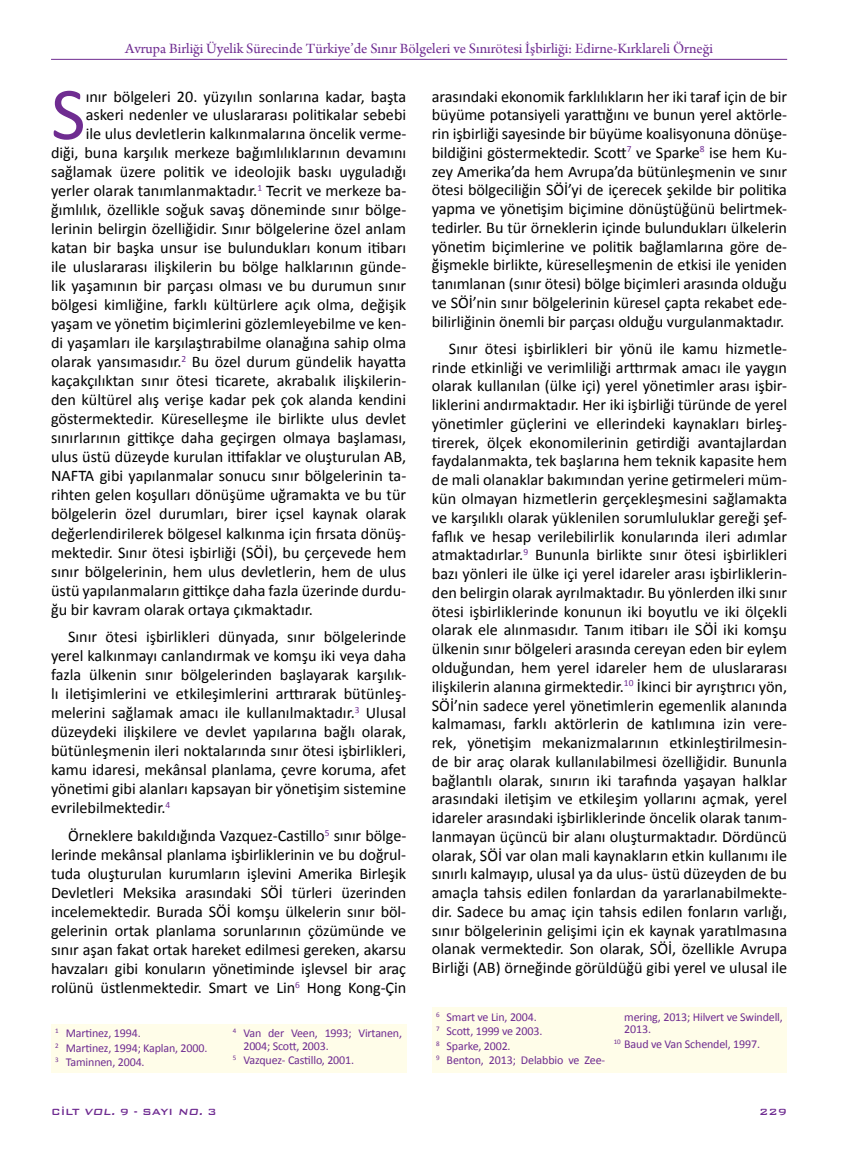
<style>
.page{position:relative;width:851px;height:1149px;background:#fff}
.page>*{position:absolute;margin:0;border:0;box-sizing:border-box;transform-origin:0 0}
.t1{font:75.3px "Calibri";color:#6f2c91}
.t2{font:16.2px/18.8px "Calibri";color:#000;text-align:justify}
.t3{font:15px "Arno Pro";color:#6f2c91}
.t4{font:12px/14.5px "Calibri";letter-spacing:-.015em;color:#6f2c91}
.t5{font:500 12px "Bank Gothic BT";color:#6f2c91}
.s1{font-style:italic}
</style>
<div class="page">
<div style="left:51px;top:1023px;width:178px;height:48px;background:#fffde9"></div>
<div style="left:432px;top:1006px;width:177px;height:65px;background:#fffde9"></div>
<div style="left:229px;top:1023px;width:177px;height:48px;background:#fffde9"></div>
<div style="left:609px;top:1006px;width:178px;height:65px;background:#fffde9"></div>
<hr style="left:51px;top:59px;width:736px;height:1px;background:#6f2c91">
<p class="t3" style="left:125px;top:40px;width:589px">Avrupa Birliği Üyelik Sürecinde Türkiye’de Sınır Bölgeleri ve Sınırötesi İşbirliği: Edirne-Kırklareli Örneği</p>
<h1 class="t1" style="left:51px;top:67px;width:36px">S</h1>
<p class="t2" style="left:86px;top:86px;width:322px">ınır bölgeleri 20. yüzyılın sonlarına kadar, başta</p>
<p class="t2" style="left:86px;top:105px;width:322px">askeri nedenler ve uluslararası politikalar sebebi</p>
<p class="t2" style="left:86px;top:123px;width:322px">ile ulus devletlerin kalkınmalarına öncelik verme-</p>
<p class="t2" style="left:51px;top:142px;width:356px">diği, buna karşılık merkeze bağımlılıklarının devamını</p>
<p class="t2" style="left:51px;top:161px;width:356px">sağlamak üzere politik ve ideolojik baskı uyguladığı</p>
<p class="t2" style="left:51px;top:180px;width:357px">yerler olarak tanımlanmaktadır.<sup>1</sup> Tecrit ve merkeze ba-</p>
<p class="t2" style="left:51px;top:199px;width:357px">ğımlılık, özellikle soğuk savaş döneminde sınır bölge-</p>
<p class="t2" style="left:51px;top:218px;width:356px">lerinin belirgin özelliğidir. Sınır bölgelerine özel anlam</p>
<p class="t2" style="left:51px;top:237px;width:356px">katan bir başka unsur ise bulundukları konum itibarı</p>
<p class="t2" style="left:51px;top:256px;width:357px">ile uluslararası ilişkilerin bu bölge halklarının günde-</p>
<p class="t2" style="left:51px;top:275px;width:356px">lik yaşamının bir parçası olması ve bu durumun sınır</p>
<p class="t2" style="left:51px;top:294px;width:357px">bölgesi kimliğine, farklı kültürlere açık olma, değişik</p>
<p class="t2" style="left:51px;top:313px;width:357px">yaşam ve yönetim biçimlerini gözlemleyebilme ve ken-</p>
<p class="t2" style="left:51px;top:332px;width:357px">di yaşamları ile karşılaştırabilme olanağına sahip olma</p>
<p class="t2" style="left:51px;top:352px;width:356px">olarak yansımasıdır.<sup>2</sup> Bu özel durum gündelik hayatta</p>
<p class="t2" style="left:51px;top:371px;width:357px">kaçakçılıktan sınır ötesi ticarete, akrabalık ilişkilerin-</p>
<p class="t2" style="left:51px;top:390px;width:356px">den kültürel alış verişe kadar pek çok alanda kendini</p>
<p class="t2" style="left:51px;top:409px;width:357px">göstermektedir. Küreselleşme ile birlikte ulus devlet</p>
<p class="t2" style="left:51px;top:428px;width:356px">sınırlarının gittikçe daha geçirgen olmaya başlaması,</p>
<p class="t2" style="left:51px;top:447px;width:356px">ulus üstü düzeyde kurulan ittifaklar ve oluşturulan AB,</p>
<p class="t2" style="left:51px;top:466px;width:357px">NAFTA gibi yapılanmalar sonucu sınır bölgelerinin ta-</p>
<p class="t2" style="left:51px;top:485px;width:356px">rihten gelen koşulları dönüşüme uğramakta ve bu tür</p>
<p class="t2" style="left:51px;top:504px;width:357px">bölgelerin özel durumları, birer içsel kaynak olarak</p>
<p class="t2" style="left:51px;top:523px;width:356px">değerlendirilerek bölgesel kalkınma için fırsata dönüş-</p>
<p class="t2" style="left:51px;top:542px;width:357px">mektedir. Sınır ötesi işbirliği (SÖİ), bu çerçevede hem</p>
<p class="t2" style="left:51px;top:561px;width:356px">sınır bölgelerinin, hem ulus devletlerin, hem de ulus</p>
<p class="t2" style="left:51px;top:580px;width:356px">üstü yapılanmaların gittikçe daha fazla üzerinde durdu-</p>
<p class="t2" style="left:51px;top:599px;width:263px">ğu bir kavram olarak ortaya çıkmaktadır.</p>
<p class="t2" style="left:51px;top:626px;width:357px;text-indent:17px">Sınır ötesi işbirlikleri dünyada, sınır bölgelerinde yerel kalkınmayı canlandırmak ve komşu iki veya daha fazla ülkenin sınır bölgelerinden başlayarak karşılık&shy;lı iletişimlerini ve etkileşimlerini arttırarak bütünleş&shy;melerini sağlamak amacı ile kullanılmaktadır.<sup>3</sup> Ulusal düzeydeki ilişkilere ve devlet yapılarına bağlı olarak, bütünleşmenin ileri noktalarında sınır ötesi işbirlikleri, kamu idaresi, mekânsal planlama, çevre koruma, afet yönetimi gibi alanları kapsayan bir yönetişim sistemine evrilebilmektedir.<sup>4</sup></p>
<p class="t2" style="left:51px;top:825px;width:356px;text-indent:17px">Örneklere bakıldığında Vazquez-Castillo<sup>5</sup> sınır bölge&shy;lerinde mekânsal planlama işbirliklerinin ve bu doğrul&shy;tuda oluşturulan kurumların işlevini Amerika Birleşik Devletleri Meksika arasındaki SÖİ türleri üzerinden incelemektedir. Burada SÖİ komşu ülkelerin sınır böl&shy;gelerinin ortak planlama sorunlarının çözümünde ve sınır aşan fakat ortak hareket edilmesi gereken, akarsu havzaları gibi konuların yönetiminde işlevsel bir araç rolünü üstlenmektedir. Smart ve Lin<sup>6</sup> Hong Kong-Çin</p>
<p class="t4" style="left:55px;top:1024px;width:153px"><sup>1</sup> Martinez, 1994.<br><sup>2</sup> Martinez, 1994; Kaplan, 2000.<br><sup>3</sup> Taminnen, 2004.</p>
<p class="t4" style="left:243px;top:1026px;width:160px;line-height:12.5px;text-indent:-10px"><sup>4</sup> Van der Veen, 1993; Virtanen,<br>2004; Scott, 2003.</p>
<p class="t4" style="left:233px;top:1051px;width:123px"><sup>5</sup> Vazquez- Castillo, 2001.</p>
<p class="t2" style="left:432px;top:86px;width:357px">arasındaki ekonomik farklılıkların her iki taraf için de bir büyüme potansiyeli yarattığını ve bunun yerel aktörle&shy;rin işbirliği sayesinde bir büyüme koalisyonuna dönüşe&shy;bildiğini göstermektedir. Scott<sup>7</sup> ve Sparke<sup>8</sup> ise hem Ku&shy;zey Amerika’da hem Avrupa’da bütünleşmenin ve sınır ötesi bölgeciliğin SÖİ’yi de içerecek şekilde bir politika yapma ve yönetişim biçimine dönüştüğünü belirtmek&shy;tedirler. Bu tür örneklerin içinde bulundukları ülkelerin yönetim biçimlerine ve politik bağlamlarına göre de&shy;ğişmekle birlikte, küreselleşmenin de etkisi ile yeniden tanımlanan (sınır ötesi) bölge biçimleri arasında olduğu ve SÖİ’nin sınır bölgelerinin küresel çapta rekabet ede&shy;bilirliğinin önemli bir parçası olduğu vurgulanmaktadır.</p>
<p class="t2" style="left:432px;top:338px;width:357px;text-indent:17px">Sınır ötesi işbirlikleri bir yönü ile kamu hizmetle&shy;rinde etkinliği ve verimliliği arttırmak amacı ile yaygın olarak kullanılan (ülke içi) yerel yönetimler arası işbir&shy;liklerini andırmaktadır. Her iki işbirliği türünde de yerel yönetimler güçlerini ve ellerindeki kaynakları birleş&shy;tirerek, ölçek ekonomilerinin getirdiği avantajlardan faydalanmakta, tek başlarına hem teknik kapasite hem de mali olanaklar bakımından yerine getirmeleri müm&shy;kün olmayan hizmetlerin gerçekleşmesini sağlamakta ve karşılıklı olarak yüklenilen sorumluluklar gereği şef&shy;faflık ve hesap verilebilirlik konularında ileri adımlar atmaktadırlar.<sup>9</sup> Bununla birlikte sınır ötesi işbirlikleri bazı yönleri ile ülke içi yerel idareler arası işbirliklerin&shy;den belirgin olarak ayrılmaktadır. Bu yönlerden ilki sınır ötesi işbirliklerinde konunun iki boyutlu ve iki ölçekli olarak ele alınmasıdır. Tanım itibarı ile SÖİ iki komşu ülkenin sınır bölgeleri arasında cereyan eden bir eylem olduğundan, hem yerel idareler hem de uluslararası ilişkilerin alanına girmektedir.<sup>10</sup> İkinci bir ayrıştırıcı yön, SÖİ’nin sadece yerel yönetimlerin egemenlik alanında kalmaması, farklı aktörlerin de katılımına izin vere&shy;rek, yönetişim mekanizmalarının etkinleştirilmesin&shy;de bir araç olarak kullanılabilmesi özelliğidir. Bununla bağlantılı olarak, sınırın iki tarafında yaşayan halklar arasındaki iletişim ve etkileşim yollarını açmak, yerel idareler arasındaki işbirliklerinde öncelik olarak tanım&shy;lanmayan üçüncü bir alanı oluşturmaktadır. Dördüncü olarak, SÖİ var olan mali kaynakların etkin kullanımı ile sınırlı kalmayıp, ulusal ya da ulus- üstü düzeyden de bu amaçla tahsis edilen fonlardan da yararlanabilmekte&shy;dir. Sadece bu amaç için tahsis edilen fonların varlığı, sınır bölgelerinin gelişimi için ek kaynak yaratılmasına olanak vermektedir. Son olarak, SÖİ, özellikle Avrupa Birliği (AB) örneğinde görüldüğü gibi yerel ve ulusal ile</p>
<p class="t4" style="left:436px;top:1008px;width:170px"><sup>6</sup> Smart ve Lin, 2004.<br><sup>7</sup> Scott, 1999 ve 2003.<br><sup>8</sup> Sparke, 2002.<br><sup>9</sup> Benton, 2013; Delabbio ve Zee-</p>
<p class="t4" style="left:624px;top:1009px;width:160px;line-height:12.5px">mering, 2013; Hilvert ve Swindell,<br>2013.</p>
<p class="t4" style="left:613px;top:1035px;width:148px"><sup>10</sup> Baud ve Van Schendel, 1997.</p>
<p class="t5" style="left:51px;top:1104px;width:167px">CİLT <span class="s1">VOL.</span> 9 - SAYI <span class="s1">NO.</span> 3</p>
<p class="t5" style="left:759px;top:1104px;width:29px">229</p>
</div>
